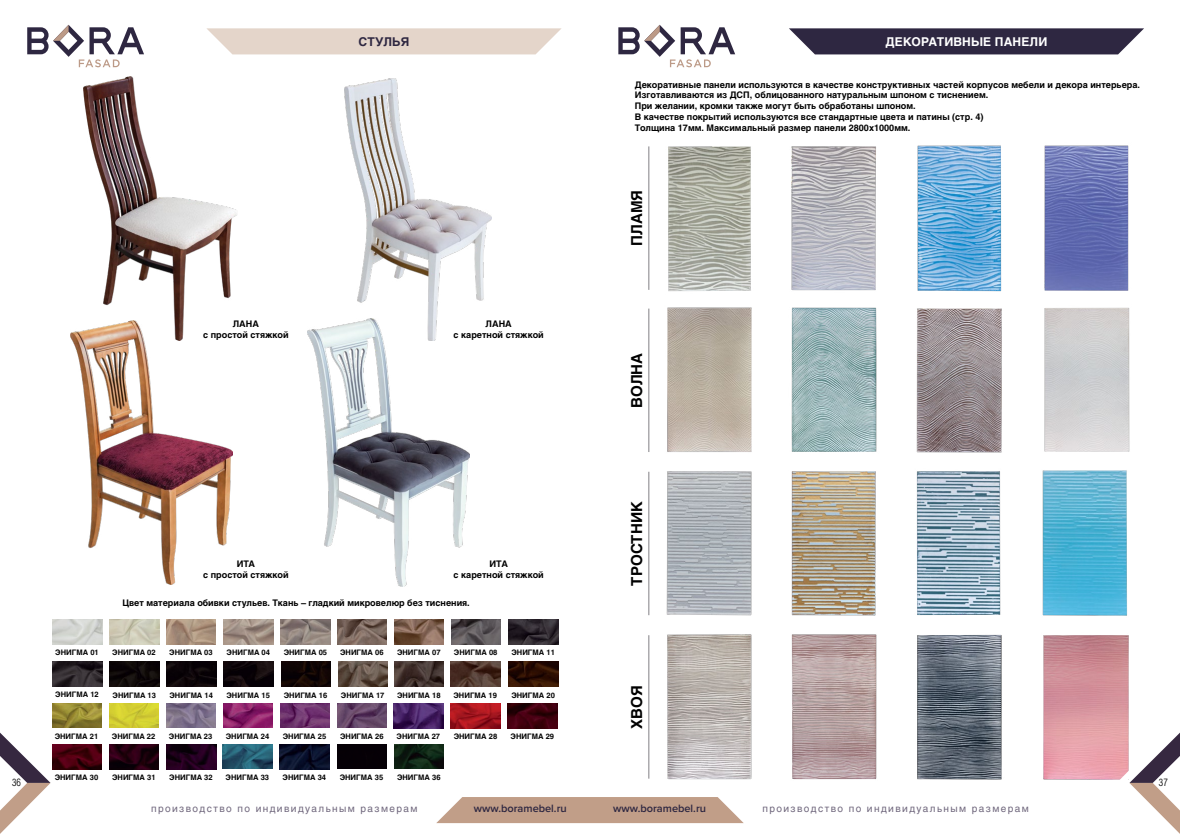
<style>
.page{position:relative;width:1180px;height:834px;background:#fff}
.page>*{position:absolute;margin:0;border:0;box-sizing:border-box;transform-origin:0 0}
.t1{font:700 15px "Helios C";color:#000}
.t2{font:700 12px "Helios C";letter-spacing:.01em;color:#fff}
.t3{font:700 12px "Helios C";letter-spacing:.01em;color:#2e2741}
.t4{font:600 11px "Proxima Nova";color:#2e2741}
.t5{font:10px "Helios C";letter-spacing:.14em;color:#6f667c}
.t6{font:300 10px "Helios Cond";color:#000}
.t7{font:700 9px/10.8px "Helios C";color:#000;text-align:center}
.t8{font:700 7.5px "Helios C";color:#000}
</style>
<div class="page">
<svg style="left:436px;top:797px;width:307px;height:26px;background:#c6a692"></svg>
<svg style="left:27px;top:25px;width:117px;height:42px"></svg>
<svg style="left:618px;top:25px;width:117px;height:42px"></svg>
<svg style="left:0;top:732px;width:51px;height:101px"></svg>
<svg style="left:207px;top:28px;width:354px;height:26px;background:#e6d8ce"></svg>
<svg style="left:789px;top:28px;width:354px;height:26px;background:#3f3850"></svg>
<img style="left:344px;top:78px;width:147px;height:241px">
<img style="left:71px;top:330px;width:161px;height:254px">
<img style="left:84px;top:77px;width:153px;height:264px">
<img style="left:307px;top:319px;width:162px;height:267px">
<img style="left:394px;top:744px;width:50px;height:24px">
<img style="left:337px;top:744px;width:49px;height:24px">
<img style="left:280px;top:744px;width:49px;height:24px">
<img style="left:223px;top:744px;width:49px;height:24px">
<img style="left:166px;top:744px;width:50px;height:24px">
<img style="left:109px;top:744px;width:50px;height:24px">
<img style="left:52px;top:744px;width:49px;height:24px">
<img style="left:508px;top:703px;width:49px;height:25px">
<img style="left:451px;top:703px;width:49px;height:25px">
<img style="left:394px;top:703px;width:49px;height:25px">
<img style="left:337px;top:703px;width:50px;height:24px">
<img style="left:280px;top:703px;width:49px;height:24px">
<img style="left:223px;top:703px;width:49px;height:24px">
<img style="left:166px;top:703px;width:49px;height:24px">
<img style="left:109px;top:703px;width:50px;height:24px">
<img style="left:52px;top:703px;width:49px;height:24px">
<img style="left:508px;top:661px;width:50px;height:25px">
<img style="left:450px;top:661px;width:50px;height:25px">
<img style="left:394px;top:661px;width:50px;height:25px">
<img style="left:338px;top:661px;width:49px;height:25px">
<img style="left:281px;top:661px;width:49px;height:25px">
<img style="left:224px;top:661px;width:49px;height:25px">
<img style="left:167px;top:661px;width:49px;height:25px">
<img style="left:110px;top:661px;width:49px;height:25px">
<img style="left:53px;top:661px;width:49px;height:25px">
<img style="left:508px;top:619px;width:50px;height:25px">
<img style="left:451px;top:619px;width:49px;height:25px">
<img style="left:394px;top:619px;width:50px;height:25px">
<img style="left:337px;top:619px;width:50px;height:25px">
<img style="left:281px;top:619px;width:49px;height:25px">
<img style="left:224px;top:619px;width:49px;height:25px">
<img style="left:166px;top:619px;width:50px;height:25px">
<img style="left:109px;top:619px;width:50px;height:25px">
<img style="left:53px;top:619px;width:49px;height:25px">
<img style="left:1044px;top:307px;width:86px;height:145px">
<img style="left:791px;top:146px;width:85px;height:145px">
<img style="left:1043px;top:635px;width:86px;height:145px">
<img style="left:791px;top:307px;width:86px;height:145px">
<img style="left:791px;top:471px;width:85px;height:144px">
<img style="left:668px;top:146px;width:83px;height:146px">
<img style="left:667px;top:307px;width:85px;height:145px">
<img style="left:667px;top:634px;width:85px;height:145px">
<img style="left:666px;top:471px;width:86px;height:145px">
<img style="left:791px;top:634px;width:86px;height:146px">
<img style="left:916px;top:308px;width:86px;height:145px">
<img style="left:917px;top:471px;width:84px;height:144px">
<img style="left:917px;top:634px;width:85px;height:146px">
<img style="left:1042px;top:470px;width:85px;height:146px">
<img style="left:917px;top:145px;width:85px;height:147px">
<hr style="left:648px;top:146px;width:1px;height:144px;background:#818084">
<hr style="left:648px;top:308px;width:1px;height:144px;background:#818084">
<hr style="left:648px;top:471px;width:1px;height:144px;background:#818084">
<hr style="left:648px;top:635px;width:1px;height:143px;background:#818084">
<img style="left:1044px;top:145px;width:85px;height:146px">
<svg style="left:1103px;top:724px;width:76px;height:109px"></svg>
<h2 class="t3" style="left:358px;top:35px;width:52px">СТУЛЬЯ</h2>
<h2 class="t2" style="left:885px;top:35px;width:163px">ДЕКОРАТИВНЫЕ ПАНЕЛИ</h2>
<p class="t7" style="left:634px;top:79px;width:506px;text-align:left">Декоративные панели используются в качестве конструктивных частей корпусов мебели и декора интерьера.<br>Изготавливаются из ДСП, облицованного натуральным шпоном с тиснением.<br>При желании, кромки также могут быть обработаны шпоном.<br>В качестве покрытий используются все стандартные цвета и патины (стр. 4)<br>Толщина 17мм. Максимальный размер панели 2800х1000мм.</p>
<p class="t7" style="left:203px;top:318px;width:87px">ЛАНА<br>с простой стяжкой</p>
<p class="t7" style="left:203px;top:558px;width:87px">ИТА<br>с простой стяжкой</p>
<p class="t7" style="left:453px;top:318px;width:92px">ЛАНА<br>с каретной стяжкой</p>
<p class="t7" style="left:453px;top:558px;width:92px">ИТА<br>с каретной стяжкой</p>
<p class="t7" style="left:122px;top:597px;width:349px">Цвет материала обивки стульев. Ткань – гладкий микровелюр без тиснения.</p>
<h1 class="t1" style="left:628px;top:246px;width:57px;rotate:-90deg">ПЛАМЯ</h1>
<h1 class="t1" style="left:628px;top:408px;width:57px;rotate:-90deg">ВОЛНА</h1>
<h1 class="t1" style="left:628px;top:585px;width:86px;rotate:-90deg">ТРОСТНИК</h1>
<p class="t8" style="left:55px;top:647px;width:45px">ЭНИГМА 01</p>
<p class="t8" style="left:340px;top:647px;width:45px">ЭНИГМА 06</p>
<p class="t8" style="left:112px;top:690px;width:45px">ЭНИГМА 13</p>
<p class="t8" style="left:397px;top:690px;width:45px">ЭНИГМА 18</p>
<p class="t8" style="left:169px;top:731px;width:45px">ЭНИГМА 23</p>
<p class="t8" style="left:453px;top:731px;width:45px">ЭНИГМА 28</p>
<p class="t8" style="left:225px;top:773px;width:45px">ЭНИГМА 33</p>
<p class="t8" style="left:112px;top:647px;width:45px">ЭНИГМА 02</p>
<p class="t8" style="left:397px;top:647px;width:45px">ЭНИГМА 07</p>
<p class="t8" style="left:169px;top:690px;width:45px">ЭНИГМА 14</p>
<p class="t8" style="left:453px;top:690px;width:45px">ЭНИГМА 19</p>
<p class="t8" style="left:226px;top:731px;width:45px">ЭНИГМА 24</p>
<p class="t8" style="left:510px;top:731px;width:45px">ЭНИГМА 29</p>
<p class="t8" style="left:282px;top:773px;width:45px">ЭНИГМА 34</p>
<p class="t8" style="left:169px;top:647px;width:45px">ЭНИГМА 03</p>
<p class="t8" style="left:454px;top:647px;width:45px">ЭНИГМА 08</p>
<p class="t8" style="left:226px;top:690px;width:45px">ЭНИГМА 15</p>
<p class="t8" style="left:511px;top:690px;width:45px">ЭНИГМА 20</p>
<p class="t8" style="left:283px;top:731px;width:45px">ЭНИГМА 25</p>
<p class="t8" style="left:226px;top:647px;width:45px">ЭНИГМА 04</p>
<p class="t8" style="left:511px;top:647px;width:45px">ЭНИГМА 11</p>
<p class="t8" style="left:284px;top:690px;width:45px">ЭНИГМА 16</p>
<p class="t8" style="left:283px;top:647px;width:45px">ЭНИГМА 05</p>
<h1 class="t1" style="left:628px;top:728px;width:45px;rotate:-90deg">ХВОЯ</h1>
<p class="t8" style="left:55px;top:689px;width:45px">ЭНИГМА 12</p>
<p class="t8" style="left:341px;top:690px;width:45px">ЭНИГМА 17</p>
<p class="t8" style="left:112px;top:732px;width:45px">ЭНИГМА 22</p>
<p class="t8" style="left:396px;top:732px;width:45px">ЭНИГМА 27</p>
<p class="t8" style="left:169px;top:772px;width:45px">ЭНИГМА 32</p>
<p class="t8" style="left:55px;top:732px;width:45px">ЭНИГМА 21</p>
<p class="t8" style="left:340px;top:731px;width:45px">ЭНИГМА 26</p>
<p class="t8" style="left:112px;top:772px;width:45px">ЭНИГМА 31</p>
<p class="t8" style="left:397px;top:773px;width:45px">ЭНИГМА 36</p>
<p class="t8" style="left:55px;top:772px;width:45px">ЭНИГМА 30</p>
<p class="t8" style="left:339px;top:773px;width:45px">ЭНИГМА 35</p>
<p class="t6" style="left:12px;top:777px;width:10px">36</p>
<p class="t6" style="left:1158px;top:777px;width:10px">37</p>
<p class="t5" style="left:151px;top:801px;width:268px">производство по индивидуальным размерам</p>
<p class="t4" style="left:474px;top:802px;width:94px">www.boramebel.ru</p>
<p class="t4" style="left:613px;top:802px;width:94px">www.boramebel.ru</p>
<p class="t5" style="left:762px;top:801px;width:268px">производство по индивидуальным размерам</p>
</div>
